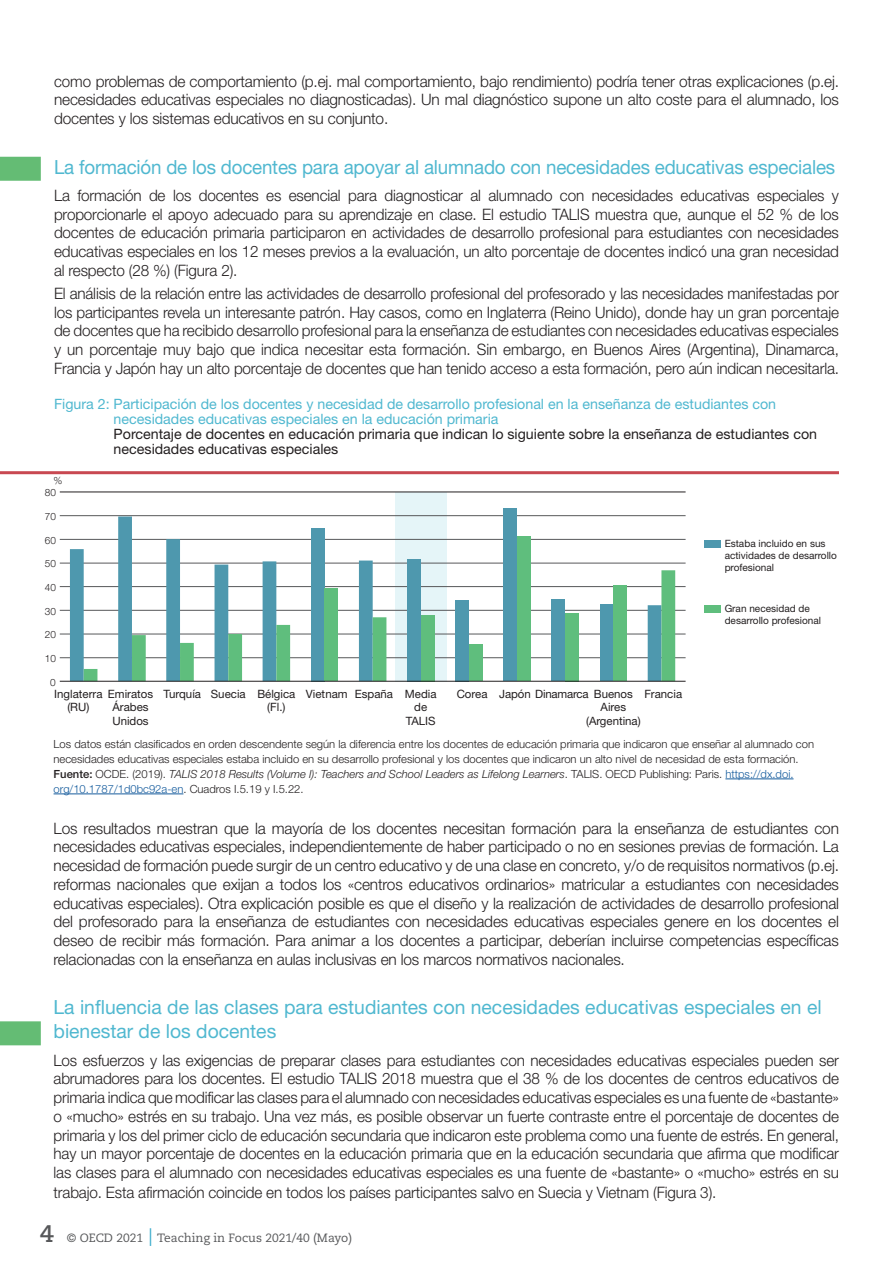
<style>
.page{position:relative;width:893px;height:1263px;background:#fff}
.page>*{position:absolute;margin:0;border:0;box-sizing:border-box;transform-origin:0 0}
.t1{font:19.5px/24px "Helvetica Neue LT Std";color:#50b8d0}
.t2{font:19.5px "Helvetica Neue LT Std";color:#50b8d0;scale:.96 1}
.t3{font:300 15.75px/18.8px "Helvetica Neue LT Std";letter-spacing:-.01em;color:#231f20;text-align:justify}
.t4{font:300 15.75px/18.8px "Helvetica Neue LT Std";letter-spacing:-.01em;color:#231f20;text-align:justify;scale:.96 1}
.t5{font:14.25px/15px "Helvetica Neue LT Std";color:#50b8d0}
.t6{font:14.25px/15px "Helvetica Neue LT Std";color:#231f20}
.t7{font:12px "Caecilia LT Std";color:#57585a}
.t8{font:11.4px/13.8px "Helvetica Neue LT Std";color:#231f20;text-align:center}
.t9{font:300 11.25px/15px "Helvetica Neue LT Std";color:#231f20}
.t10{font:10.05px/12px "Helvetica Neue LT Std";color:#231f20}
.t11{font:300 10.05px "Helvetica Neue LT Std";letter-spacing:.005em;color:#231f20}
.s1{font-weight:500}
.s2{font-style:italic}
.s3{color:#175d9e}
.s4{font-weight:700;font-size:24px}
</style>
<div class="page">
<svg style="left:150px;top:1228px;width:1px;height:18px"></svg>
<hr style="left:0;top:471px;width:839px;height:3px;background:#c84851">
<div style="left:395px;top:492px;width:51px;height:189px;background:#e5f5f8"></div>
<div style="left:705px;top:540px;width:16px;height:7px;background:#4e98ae"></div>
<div style="left:705px;top:605px;width:16px;height:7px;background:#5fbe7d"></div>
<hr style="left:60px;top:657px;width:626px;height:1px;background:#57585a">
<hr style="left:60px;top:634px;width:626px;height:1px;background:#57585a">
<hr style="left:60px;top:610px;width:626px;height:1px;background:#57585a">
<hr style="left:60px;top:586px;width:626px;height:1px;background:#57585a">
<hr style="left:60px;top:563px;width:626px;height:1px;background:#57585a">
<hr style="left:60px;top:539px;width:626px;height:1px;background:#57585a">
<hr style="left:60px;top:515px;width:626px;height:1px;background:#57585a">
<hr style="left:60px;top:492px;width:626px;height:1px;background:#231f20">
<div style="left:503px;top:508px;width:14px;height:173px;background:#4e98ae"></div>
<svg style="left:70px;top:516px;width:591px;height:165px"></svg>
<div style="left:517px;top:537px;width:14px;height:144px;background:#5fbe7d"></div>
<svg style="left:84px;top:570px;width:591px;height:111px"></svg>
<hr style="left:60px;top:681px;width:626px;height:1px;background:#231f20">
<hr style="left:725px;top:779px;width:68px;height:1px;background:#175d9e">
<hr style="left:54px;top:794px;width:129px;height:1px;background:#175d9e">
<div style="left:0;top:157px;width:41px;height:24px;background:#64bc74"></div>
<div style="left:0;top:1021px;width:41px;height:24px;background:#64bc74"></div>
<p class="t4" style="left:54px;top:71px;width:819px">como problemas de comportamiento (p.ej. mal comportamiento, bajo rendimiento) podría tener otras explicaciones (p.ej. necesidades educativas especiales no diagnosticadas). Un mal diagnóstico supone un alto coste para el alumnado, los docentes y los sistemas educativos en su conjunto.</p>
<p class="t2" style="left:54px;top:155px;width:815px">La formación de los docentes para apoyar al alumnado con necesidades educativas especiales</p>
<p class="t3" style="left:54px;top:186px;width:787px">La formación de los docentes es esencial para diagnosticar al alumnado con necesidades educativas especiales y proporcionarle el apoyo adecuado para su aprendizaje en clase. El estudio TALIS muestra que, aunque el 52 % de los docentes de educación primaria participaron en actividades de desarrollo profesional para estudiantes con necesidades educativas especiales en los 12 meses previos a la evaluación, un alto porcentaje de docentes indicó una gran necesidad al respecto (28 %) (Figura 2).</p>
<p class="t3" style="left:54px;top:284px;width:787px">El análisis de la relación entre las actividades de desarrollo profesional del profesorado y las necesidades manifestadas por los participantes revela un interesante patrón. Hay casos, como en Inglaterra (Reino Unido), donde hay un gran porcentaje de docentes que ha recibido desarrollo profesional para la enseñanza de estudiantes con necesidades educativas especiales y un porcentaje muy bajo que indica necesitar esta formación. Sin embargo, en Buenos Aires (Argentina), Dinamarca, Francia y Japón hay un alto porcentaje de docentes que han tenido acceso a esta formación, pero aún indican necesitarla.</p>
<p class="t5" style="left:114px;top:396px;width:664px;text-indent:-60px">Figura 2: Participación de los docentes y necesidad de desarrollo profesional en la enseñanza de estudiantes con necesidades educativas especiales en la educación primaria</p>
<p class="t6" style="left:114px;top:426px;width:705px">Porcentaje de docentes en educación primaria que indican lo siguiente sobre la enseñanza de estudiantes con necesidades educativas especiales</p>
<p class="t11" style="left:54px;top:475px;width:10px">%</p>
<p class="t11" style="left:45px;top:487px;width:13px">80</p>
<p class="t11" style="left:45px;top:510px;width:13px">70</p>
<p class="t11" style="left:45px;top:534px;width:13px">60</p>
<p class="t11" style="left:45px;top:558px;width:13px">50</p>
<p class="t11" style="left:45px;top:581px;width:13px">40</p>
<p class="t11" style="left:45px;top:605px;width:13px">30</p>
<p class="t11" style="left:45px;top:629px;width:13px">20</p>
<p class="t11" style="left:45px;top:652px;width:13px">10</p>
<p class="t11" style="left:50px;top:676px;width:7px">0</p>
<p class="t8" style="left:54px;top:686px;width:50px">Inglaterra (RU)</p>
<p class="t8" style="left:108px;top:686px;width:47px">Emiratos<br>Árabes<br>Unidos</p>
<p class="t8" style="left:267px;top:686px;width:30px;text-align:left;text-indent:-104px">Turquía Suecia Bélgica (Fl.)</p>
<p class="t8" style="left:306px;top:686px;width:132px">Vietnam España Media</p>
<p class="t8" style="left:414px;top:700px;width:14px">de</p>
<p class="t8" style="left:406px;top:714px;width:31px">TALIS</p>
<p class="t8" style="left:457px;top:686px;width:178px">Corea Japón Dinamarca Buenos</p>
<p class="t8" style="left:601px;top:700px;width:27px">Aires</p>
<p class="t8" style="left:586px;top:714px;width:56px">(Argentina)</p>
<p class="t8" style="left:644px;top:686px;width:39px">Francia</p>
<p class="t10" style="left:725px;top:537px;width:114px">Estaba incluido en sus actividades de desarrollo profesional</p>
<p class="t10" style="left:725px;top:602px;width:98px">Gran necesidad de desarrollo profesional</p>
<p class="t9" style="left:54px;top:736px;width:762px">Los datos están clasificados en orden descendente según la diferencia entre los docentes de educación primaria que indicaron que enseñar al alumnado con necesidades educativas especiales estaba incluido en su desarrollo profesional y los docentes que indicaron un alto nivel de necesidad de esta formación.<br><span class="s1">Fuente:</span> OCDE. (2019). <span class="s2">TALIS 2018 Results (Volume I): Teachers and School Leaders as Lifelong Learners</span>. TALIS. OECD Publishing: Paris. <span class="s3">https://dx.doi. org/10.1787/1d0bc92a-en</span>. Cuadros I.5.19 y I.5.22.</p>
<p class="t3" style="left:54px;top:818px;width:787px">Los resultados muestran que la mayoría de los docentes necesitan formación para la enseñanza de estudiantes con necesidades educativas especiales, independientemente de haber participado o no en sesiones previas de formación. La necesidad de formación puede surgir de un centro educativo y de una clase en concreto, y/o de requisitos normativos (p.ej. reformas nacionales que exijan a todos los «centros educativos ordinarios» matricular a estudiantes con necesidades educativas especiales). Otra explicación posible es que el diseño y la realización de actividades de desarrollo profesional del profesorado para la enseñanza de estudiantes con necesidades educativas especiales genere en los docentes el deseo de recibir más formación. Para animar a los docentes a participar, deberían incluirse competencias específicas relacionadas con la enseñanza en aulas inclusivas en los marcos normativos nacionales.</p>
<p class="t1" style="left:54px;top:995px;width:770px">La influencia de las clases para estudiantes con necesidades educativas especiales en el bienestar de los docentes</p>
<p class="t3" style="left:54px;top:1050px;width:787px">Los esfuerzos y las exigencias de preparar clases para estudiantes con necesidades educativas especiales pueden ser abrumadores para los docentes. El estudio TALIS 2018 muestra que el 38 % de los docentes de centros educativos de primaria indica que modificar las clases para el alumnado con necesidades educativas especiales es una fuente de «bastante» o «mucho» estrés en su trabajo. Una vez más, es posible observar un fuerte contraste entre el porcentaje de docentes de primaria y los del primer ciclo de educación secundaria que indicaron este problema como una fuente de estrés. En general, hay un mayor porcentaje de docentes en la educación primaria que en la educación secundaria que afirma que modificar las clases para el alumnado con necesidades educativas especiales es una fuente de «bastante» o «mucho» estrés en su trabajo. Esta afirmación coincide en todos los países participantes salvo en Suecia y Vietnam (Figura 3).</p>
<p class="t7" style="left:40px;top:1230px;width:314px"><span class="s4">4</span> © OECD 2021 Teaching in Focus 2021/40 (Mayo)</p>
</div>
